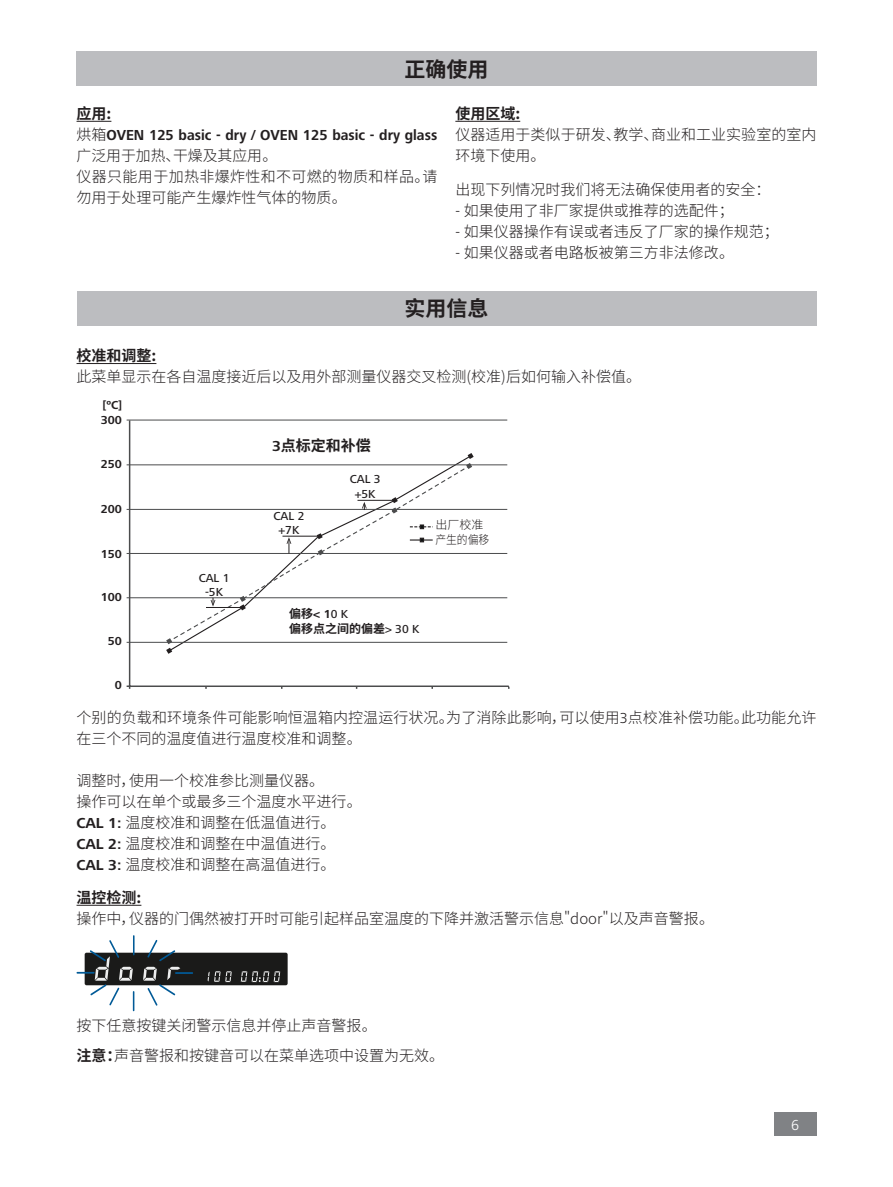
<style>
.page{position:relative;width:893px;height:1187px;background:#fff}
.page>*{position:absolute;margin:0;border:0;box-sizing:border-box;transform-origin:0 0}
.t1{font:700 21px "Source Han Sans CN";color:#231f20}
.t2{font:300 15px/21px "Source Han Sans CN";color:#231f20}
.t3{font:700 15px "Frutiger Next IKA";color:#231f20;scale:.94 1}
.t4{font:700 15px "Source Han Sans CN";color:#231f20}
.t5{font:300 15px "Frutiger Next IKA";color:#fff}
.t6{font:700 12px/14.4px "Frutiger Next IKA";color:#231f20}
.t7{font:500 12px/14.4px "Frutiger Next IKA";color:#231f20;text-align:center}
.t8{font:700 12px/14.4px "Source Han Sans CN";color:#231f20}
.t9{font:300 12px "Source Han Sans CN";color:#231f20;scale:.9 1}
.t10{font:300 12px "Source Han Sans CN";color:#231f20}
.s1{font-family:"Source Han Sans CN";font-weight:300}
.s2{font-family:"Frutiger Next IKA"}
.s3{font-family:"Frutiger Next IKA";font-weight:500}
.s4{font-family:"Frutiger Next IKA";font-weight:700}
.s5{font-weight:700}
</style>
<div class="page">
<div style="left:774px;top:1112px;width:42px;height:23px;background:#808285"></div>
<div style="left:77px;top:291px;width:739px;height:34px;background:#bcbdc0"></div>
<hr style="left:77px;top:363px;width:79px;height:1px;background:#231f20">
<hr style="left:127px;top:419px;width:380px;height:1px;background:#4b4c4d">
<hr style="left:127px;top:464px;width:380px;height:1px;background:#4b4c4d">
<hr style="left:127px;top:509px;width:380px;height:1px;background:#4b4c4d">
<hr style="left:127px;top:553px;width:380px;height:1px;background:#4b4c4d">
<hr style="left:127px;top:597px;width:380px;height:1px;background:#4b4c4d">
<hr style="left:127px;top:642px;width:380px;height:1px;background:#4b4c4d">
<hr style="left:127px;top:685px;width:382px;height:2px;background:#4b4c4d">
<hr style="left:129px;top:420px;width:1px;height:268px;background:#4b4c4d">
<svg style="left:166px;top:453px;width:308px;height:200px"></svg>
<div style="left:76px;top:51px;width:740px;height:34px;background:#bcbdc0"></div>
<hr style="left:77px;top:121px;width:34px;height:1px;background:#231f20">
<hr style="left:455px;top:121px;width:65px;height:1px;background:#231f20">
<hr style="left:77px;top:904px;width:64px;height:1px;background:#231f20">
<div style="left:85px;top:952px;width:203px;height:33px;background:#1a1a19;border-radius:2px"></div>
<svg style="left:207px;top:971px;width:25px;height:11px"></svg>
<svg style="left:241px;top:971px;width:40px;height:11px"></svg>
<hr style="left:133px;top:935px;width:2px;height:20px;background:#015a97">
<svg style="left:143px;top:940px;width:50px;height:65px"></svg>
<svg style="left:77px;top:936px;width:58px;height:75px"></svg>
<h1 class="t1" style="left:404px;top:57px;width:85px">正确使用</h1>
<p class="t4" style="left:77px;top:105px;width:36px">应用:</p>
<p class="t3" style="left:77px;top:126px;width:385px"><span class="s1">烘箱</span>OVEN 125 basic - dry / OVEN 125 basic - dry glass</p>
<p class="t2" style="left:77px;top:145px;width:362px">广泛用于加热、干燥及其应用。<br>仪器只能用于加热非爆炸性和不可燃的物质和样品。请勿用于处理可能产生爆炸性气体的物质。</p>
<p class="t4" style="left:455px;top:105px;width:66px">使用区域:</p>
<p class="t2" style="left:455px;top:124px;width:363px">仪器适用于类似于研发、教学、商业和工业实验室的室内环境下使用。</p>
<p class="t2" style="left:455px;top:179px;width:316px">出现下列情况时我们将无法确保使用者的安全：</p>
<p class="t2" style="left:455px;top:200px;width:280px"><span class="s2">-</span> 如果使用了非厂家提供或推荐的选配件；</p>
<p class="t2" style="left:455px;top:221px;width:325px"><span class="s2">-</span> 如果仪器操作有误或者违反了厂家的操作规范；</p>
<p class="t2" style="left:455px;top:242px;width:280px"><span class="s2">-</span> 如果仪器或者电路板被第三方非法修改。</p>
<h1 class="t1" style="left:404px;top:297px;width:85px">实用信息</h1>
<p class="t4" style="left:77px;top:347px;width:81px">校准和调整:</p>
<p class="t2" style="left:77px;top:366px;width:566px">此菜单显示在各自温度接近后以及用外部测量仪器交叉检测(校准)后如何输入补偿值。</p>
<p class="t6" style="left:101px;top:398px;width:23px">[OC]<br>300</p>
<p class="t6" style="left:101px;top:456px;width:23px">250</p>
<p class="t6" style="left:101px;top:502px;width:23px">200</p>
<p class="t6" style="left:101px;top:547px;width:23px">150</p>
<p class="t6" style="left:101px;top:590px;width:23px">100</p>
<p class="t6" style="left:108px;top:634px;width:16px">50</p>
<p class="t6" style="left:115px;top:678px;width:9px">0</p>
<p class="t4" style="left:272px;top:437px;width:100px"><span class="s2">3</span>点标定和补偿</p>
<p class="t7" style="left:350px;top:472px;width:32px">CAL 3 +5K</p>
<p class="t7" style="left:274px;top:509px;width:32px">CAL 2 +7K</p>
<p class="t10" style="left:435px;top:518px;width:49px">出厂校准</p>
<p class="t9" style="left:435px;top:532px;width:61px">产生的偏移</p>
<p class="t7" style="left:199px;top:570px;width:32px">CAL 1 -5K</p>
<p class="t8" style="left:289px;top:607px;width:132px">偏移<span class="s2">&lt; 1</span><span class="s3">0 K<br></span>偏移点之间的偏差<span class="s3">&gt; 30 K</span></p>
<p class="t2" style="left:77px;top:707px;width:741px">个别的负载和环境条件可能影响恒温箱内控温运行状况。为了消除此影响，可以使用<span class="s2">3</span>点校准补偿功能。此功能允许在三个不同的温度值进行温度校准和调整。</p>
<p class="t2" style="left:77px;top:770px;width:287px">调整时，使用一个校准参比测量仪器。<br>操作可以在单个或最多三个温度水平进行。<br><span class="s4">CAL 1:</span> 温度校准和调整在低温值进行。<br><span class="s4">CAL 2:</span> 温度校准和调整在中温值进行。<br><span class="s4">CAL 3:</span> 温度校准和调整在高温值进行。</p>
<p class="t4" style="left:77px;top:889px;width:66px">温控检测:</p>
<p class="t2" style="left:77px;top:908px;width:639px">操作中，仪器的门偶然被打开时可能引起样品室温度的下降并激活警示信息"door"以及声音警报。</p>
<p class="t2" style="left:77px;top:1011px;width:369px;line-height:29.5px">按下任意按键关闭警示信息并停止声音警报。<br><span class="s5">注意：</span>声音警报和按键音可以在菜单选项中设置为无效。</p>
<p class="t5" style="left:791px;top:1115px;width:9px">6</p>
</div>
